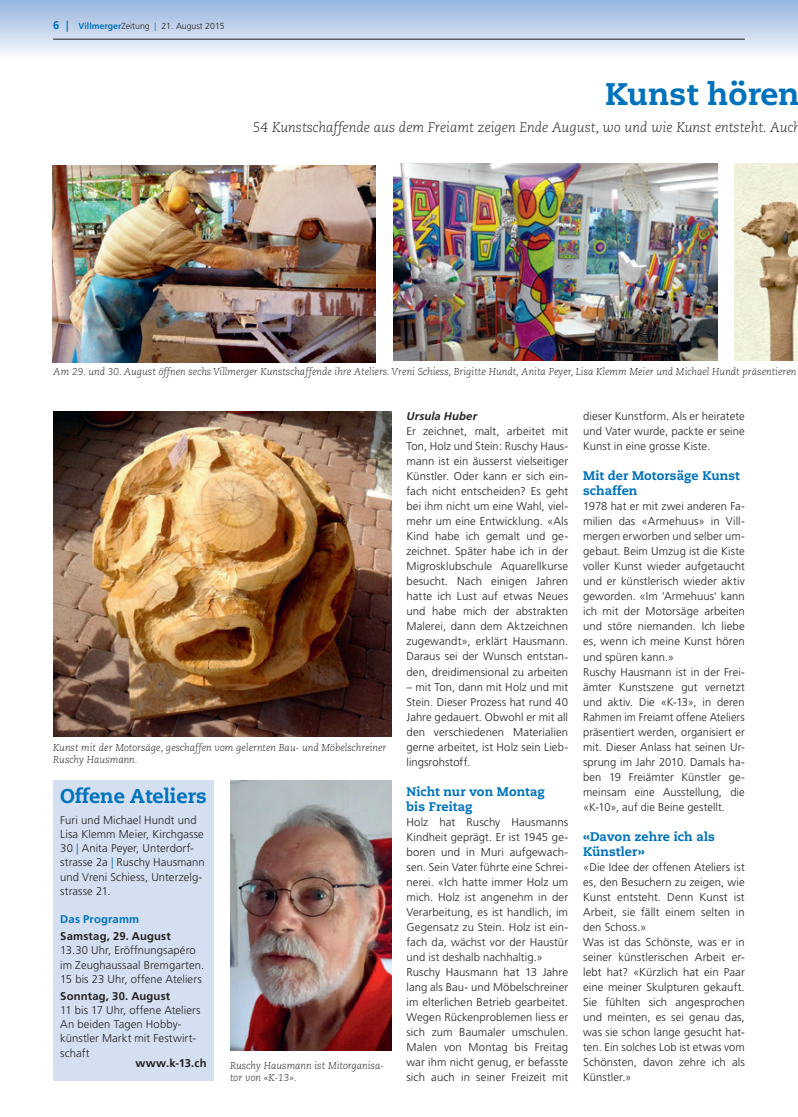
<style>
.page{position:relative;width:798px;height:1117px;background:#fff}
.page>*{position:absolute;margin:0;border:0;box-sizing:border-box;transform-origin:0 0}
.t1{font:800 31.25px "Caecilia";color:#0072bc}
.t2{font:800 20px "Caecilia";color:#0072bc}
.t3{font:italic 300 13.75px "Caecilia";color:#231f20}
.t4{font:800 12.5px/15px "Caecilia";letter-spacing:.005em;color:#0072bc}
.t5{font:300 11.25px/15px "Frutiger";letter-spacing:.005em;color:#231f20}
.t6{font:700 11.25px "Frutiger";letter-spacing:.015em;color:#231f20}
.t7{font:italic 700 11.25px "Frutiger";letter-spacing:.015em;color:#231f20}
.t8{font:700 11.25px "Frutiger";letter-spacing:.015em;color:#0072bc}
.t9{font:italic 300 10px/12px "Caecilia";color:#231f20}
.t10{font:300 8.75px "Frutiger";color:#231f20}
.s1{font-weight:700;font-size:11.25px;color:#0072bc}
.s2{font-family:"Myriad";font-weight:700;font-size:11.25px;color:#0072bc}
.s3{font-weight:700;color:#0072bc}
.s4{color:#0072bc}
</style>
<div class="page">
<svg style="left:0;top:0;width:797px;height:55px;background:#c2d3ea"></svg>
<hr style="left:53px;top:39px;width:691px;height:1px;background:#231f20">
<img style="left:393px;top:164px;width:323px;height:197px">
<img style="left:52px;top:165px;width:324px;height:197px">
<img style="left:734px;top:164px;width:63px;height:197px">
<img style="left:230px;top:780px;width:161px;height:270px">
<div style="left:53px;top:780px;width:160px;height:300px;background:#d4e0f1"></div>
<img style="left:53px;top:412px;width:338px;height:324px">
<p class="t10" style="left:53px;top:21px;width:173px"><span class="s1">6</span> <span class="s2">|</span> <span class="s3">Villmerger</span>Zeitung <span class="s4">|</span> 21. August 2015</p>
<h1 class="t1" style="left:605px;top:75px;width:196px">Kunst hören</h1>
<p class="t3" style="left:253px;top:120px;width:549px">54 Kunstschaffende aus dem Freiamt zeigen Ende August, wo und wie Kunst entsteht. Auch</p>
<p class="t9" style="left:53px;top:366px;width:744px">Am 29. und 30. August öffnen sechs Villmerger Kunstschaffende ihre Ateliers. Vreni Schiess, Brigitte Hundt, Anita Peyer, Lisa Klemm Meier und Michael Hundt präsentieren</p>
<p class="t9" style="left:53px;top:741px;width:334px">Kunst mit der Motorsäge, geschaffen vom gelernten Bau- und Möbelschreiner<br>Ruschy Hausmann.</p>
<h2 class="t2" style="left:60px;top:783px;width:148px">Offene Ateliers</h2>
<p class="t5" style="left:60px;top:813px;width:146px;line-height:14px">Furi und Michael Hundt und<br>Lisa Klemm Meier, Kirchgasse<br>30 <span class="s4">|</span> Anita Peyer, Unterdorf&shy;strasse 2a <span class="s4">|</span> Ruschy Hausmann und Vreni Schiess, Unterzelg&shy;strasse 21.</p>
<p class="t8" style="left:60px;top:912px;width:80px">Das Programm</p>
<p class="t6" style="left:60px;top:929px;width:112px">Samstag, 29. August</p>
<p class="t5" style="left:60px;top:943px;width:145px;line-height:14px">13.30 Uhr, Eröffnungsapéro im Zeughaussaal Bremgarten.<br>15 bis 23 Uhr, offene Ateliers</p>
<p class="t6" style="left:60px;top:989px;width:111px">Sonntag, 30. August</p>
<p class="t5" style="left:60px;top:1003px;width:142px;line-height:14.4px">11 bis 17 Uhr, offene Ateliers<br>An beiden Tagen Hobby&shy;künstler Markt mit Festwirt&shy;schaft</p>
<p class="t6" style="left:135px;top:1056px;width:73px">www.k-13.ch</p>
<p class="t9" style="left:230px;top:1059px;width:155px">Ruschy Hausmann ist Mitorganisa&shy;tor von «K-13».</p>
<p class="t7" style="left:406px;top:409px;width:72px">Ursula Huber</p>
<p class="t5" style="left:406px;top:424px;width:163px;text-align:justify">Er zeichnet, malt, arbeitet mit Ton, Holz und Stein: Ruschy Haus&shy;mann ist ein äusserst vielseitiger Künstler. Oder kann er sich ein&shy;fach nicht entscheiden? Es geht bei ihm nicht um eine Wahl, viel&shy;mehr um eine Entwicklung. «Als Kind habe ich gemalt und ge&shy;zeichnet. Später habe ich in der Migrosklubschule Aquarellkurse besucht. Nach einigen Jahren hatte ich Lust auf etwas Neues und habe mich der abstrakten Malerei, dann dem Aktzeichnen zugewandt», erklärt Hausmann.<br>Daraus sei der Wunsch entstan&shy;den, dreidimensional zu arbeiten</p>
<p class="t5" style="left:406px;top:679px;width:163px;text-align:justify">– mit Ton, dann mit Holz und mit Stein. Dieser Prozess hat rund 40<br>Jahre gedauert. Obwohl er mit all den verschiedenen Materialien gerne arbeitet, ist Holz sein Lieb&shy;lingsrohstoff.</p>
<p class="t4" style="left:406px;top:783px;width:140px">Nicht nur von Montag bis Freitag</p>
<p class="t5" style="left:406px;top:814px;width:163px">Holz hat Ruschy Hausmanns<br>Kindheit geprägt. Er ist 1945 ge&shy;boren und in Muri aufgewach&shy;sen. Sein Vater führte eine Schrei&shy;nerei. «Ich hatte immer Holz um mich. Holz ist angenehm in der<br>Verarbeitung, es ist handlich, im<br>Gegensatz zu Stein. Holz ist ein&shy;fach da, wächst vor der Haustür und ist deshalb nachhaltig.»<br>Ruschy Hausmann hat 13 Jahre lang als Bau- und Möbelschreiner im elterlichen Betrieb gearbeitet.<br>Wegen Rückenproblemen liess er sich zum Baumaler umschulen.<br>Malen von Montag bis Freitag war ihm nicht genug, er befasste sich auch in seiner Freizeit mit</p>
<p class="t5" style="left:583px;top:409px;width:163px;text-align:justify">dieser Kunstform. Als er heiratete und Vater wurde, packte er seine Kunst in eine grosse Kiste.</p>
<p class="t4" style="left:583px;top:468px;width:158px">Mit der Motorsäge Kunst schaffen</p>
<p class="t5" style="left:583px;top:499px;width:163px">1978 hat er mit zwei anderen Fa&shy;milien das «Armehuus» in Vill&shy;mergen erworben und selber um&shy;gebaut. Beim Umzug ist die Kiste voller Kunst wieder aufgetaucht und er künstlerisch wieder aktiv geworden. «Im 'Armehuus' kann ich mit der Motorsäge arbeiten und störe niemanden. Ich liebe es, wenn ich meine Kunst hören und spüren kann.»<br>Ruschy Hausmann ist in der Frei&shy;ämter Kunstszene gut vernetzt und aktiv. Die «K-13», in deren<br>Rahmen im Freiamt offene Ateliers präsentiert werden, organisiert er mit. Dieser Anlass hat seinen Ur&shy;sprung im Jahr 2010. Damals ha&shy;ben 19 Freiämter Künstler ge&shy;meinsam eine Ausstellung, die «K-10», auf die Beine gestellt.</p>
<p class="t4" style="left:583px;top:828px;width:133px">«Davon zehre ich als<br>Künstler»</p>
<p class="t5" style="left:583px;top:859px;width:163px">«Die Idee der offenen Ateliers ist es, den Besuchern zu zeigen, wie<br>Kunst entsteht. Denn Kunst ist<br>Arbeit, sie fällt einem selten in den Schoss.»<br>Was ist das Schönste, was er in seiner künstlerischen Arbeit er&shy;lebt hat? «Kürzlich hat ein Paar eine meiner Skulpturen gekauft.<br>Sie fühlten sich angesprochen und meinten, es sei genau das, was sie schon lange gesucht hat&shy;ten. Ein solches Lob ist etwas vom<br>Schönsten, davon zehre ich als<br>Künstler.»</p>
</div>
